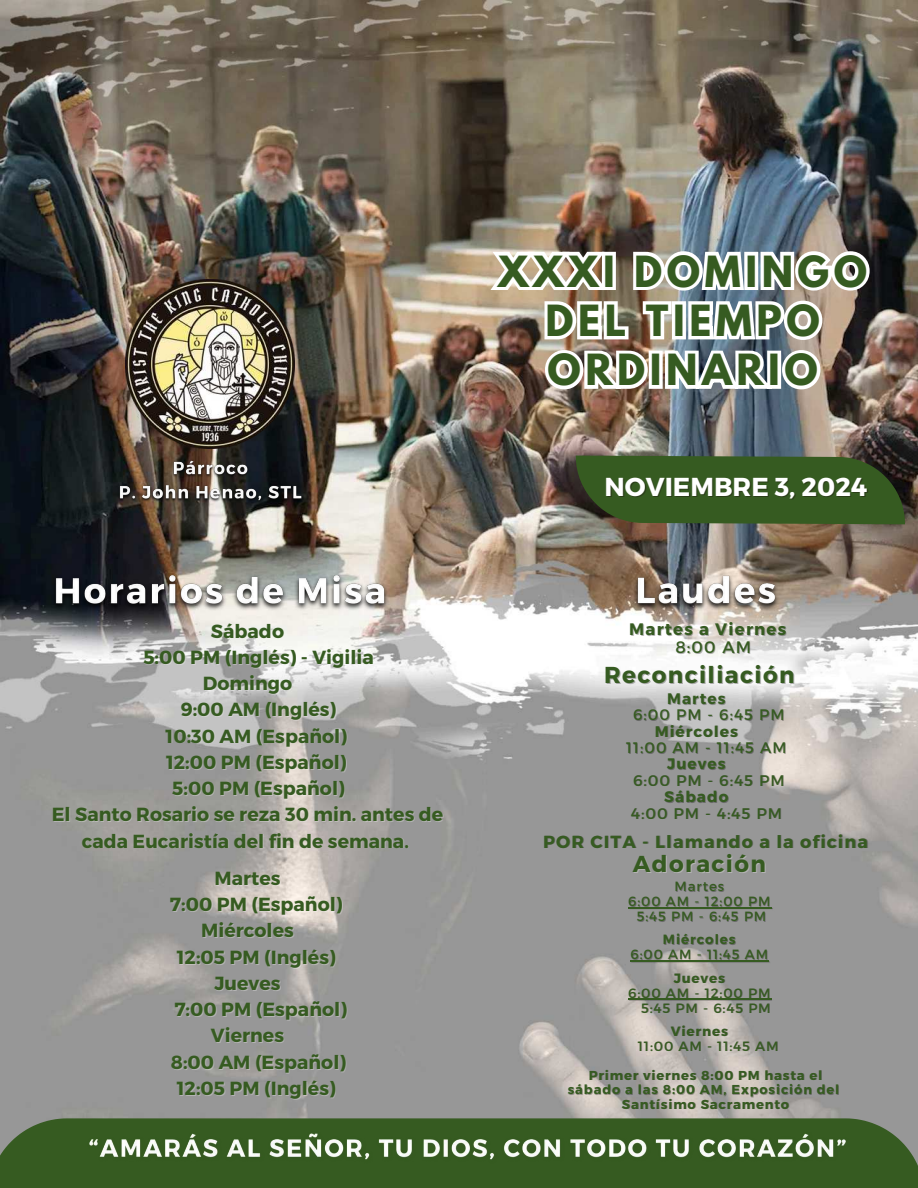
<style>
.page{position:relative;width:918px;height:1188px;background:#fff}
.page>*{position:absolute;margin:0;border:0;box-sizing:border-box;transform-origin:0 0}
.t1{font:700 38.1px/49.3px "League Spartan";letter-spacing:.12em;color:#365b21;text-align:center}
.t2{font:700 25.95px "Montserrat";color:#fff}
.t3{font:700 23.1px "Montserrat";letter-spacing:.06em;color:#365b21}
.t4{font:700 19.05px "Montserrat";color:#365b21}
.t5{font:700 17.4px "Montserrat";letter-spacing:.07em;color:#365b21}
.t6{font:700 16.65px "Montserrat";letter-spacing:.07em;color:#365b21}
.t7{font:16.65px "Montserrat";color:#365b21}
.t8{font:15.3px "Montserrat";letter-spacing:.07em;color:#365b21}
.t9{font:700 15.3px "Montserrat";letter-spacing:.07em;color:#365b21}
.t10{font:13.35px/15px "Montserrat";letter-spacing:.07em;color:#365b21;text-align:center}
.t11{font:700 13.35px "Montserrat";letter-spacing:.07em;color:#365b21}
.t12{font:700 12.9px/14.5px "Montserrat";letter-spacing:.07em;color:#365b21;text-align:center}
</style>
<div class="page">
<img style="left:0;top:0;width:918px;height:1118px">
<svg style="left:0;top:1118px;width:918px;height:70px;background:#3c5e28"></svg>
<svg style="left:576px;top:456px;width:329px;height:68px;background:#365722"></svg>
<img style="left:125px;top:279px;width:170px;height:170px">
<img style="left:116px;top:457px;width:190px;height:49px">
<img style="left:46px;top:566px;width:347px;height:49px">
<img style="left:484px;top:247px;width:390px;height:147px">
<hr style="left:628px;top:908px;width:143px;height:1px;background:#365b21">
<hr style="left:631px;top:961px;width:138px;height:1px;background:#365b21">
<hr style="left:628px;top:999px;width:143px;height:1px;background:#365b21">
<img style="left:629px;top:567px;width:154px;height:47px">
<img style="left:82px;top:1127px;width:772px;height:40px">
<p class="t4" style="left:211px;top:618px;width:75px">Sábado</p>
<h5 class="t4" style="left:143px;top:645px;width:232px">5:00 PM (Inglés) - Vigilia</h5>
<h5 class="t4" style="left:203px;top:671px;width:91px">Domingo</h5>
<h4 class="t4" style="left:181px;top:697px;width:157px">9:00 AM (Inglés)</h4>
<h5 class="t4" style="left:166px;top:723px;width:183px">10:30 AM (Español)</h5>
<p class="t4" style="left:166px;top:750px;width:182px">12:00 PM (Español)</p>
<p class="t4" style="left:172px;top:776px;width:174px">5:00 PM (Español)</p>
<p class="t4" style="left:52px;top:802px;width:393px">El Santo Rosario se reza 30 min. antes de</p>
<p class="t4" style="left:82px;top:828px;width:329px">cada Eucaristía del fin de semana.</p>
<p class="t4" style="left:214px;top:866px;width:68px">Martes</p>
<p class="t4" style="left:170px;top:892px;width:174px">7:00 PM (Español)</p>
<p class="t4" style="left:201px;top:918px;width:94px">Miércoles</p>
<p class="t4" style="left:177px;top:944px;width:161px">12:05 PM (Inglés)</p>
<p class="t4" style="left:214px;top:971px;width:68px">Jueves</p>
<p class="t4" style="left:174px;top:997px;width:174px">7:00 PM (Español)</p>
<p class="t4" style="left:211px;top:1023px;width:75px">Viernes</p>
<p class="t4" style="left:171px;top:1050px;width:177px">8:00 AM (Español)</p>
<p class="t4" style="left:177px;top:1076px;width:161px">12:05 PM (Inglés)</p>
<h1 class="t1" style="left:498px;top:251px;width:370px">XXXI DOMINGO<br>DEL TIEMPO<br>ORDINARIO</h1>
<h1 class="t2" style="left:605px;top:469px;width:264px">NOVIEMBRE 3, 2024</h1>
<p class="t6" style="left:629px;top:619px;width:159px">Martes a Viernes</p>
<p class="t7" style="left:675px;top:636px;width:77px">8:00 AM</p>
<p class="t3" style="left:604px;top:660px;width:192px">Reconciliación</p>
<p class="t9" style="left:667px;top:688px;width:60px">Martes</p>
<p class="t8" style="left:633px;top:705px;width:153px">6:00 PM - 6:45 PM</p>
<p class="t9" style="left:655px;top:721px;width:85px">Miércoles</p>
<p class="t8" style="left:626px;top:738px;width:162px">11:00 AM - 11:45 AM</p>
<p class="t9" style="left:667px;top:754px;width:60px">Jueves</p>
<p class="t8" style="left:633px;top:770px;width:153px">6:00 PM - 6:45 PM</p>
<p class="t9" style="left:664px;top:787px;width:66px">Sábado</p>
<p class="t8" style="left:631px;top:803px;width:152px">4:00 PM - 4:45 PM</p>
<p class="t5" style="left:543px;top:830px;width:326px">POR CITA - Llamando a la oficina</p>
<p class="t3" style="left:633px;top:849px;width:135px">Adoración</p>
<p class="t10" style="left:628px;top:878px;width:144px">Martes<br>6:00 AM - 12:00 PM<br>5:45 PM - 6:45 PM</p>
<p class="t11" style="left:663px;top:931px;width:74px">Miércoles</p>
<p class="t10" style="left:631px;top:946px;width:139px">6:00 AM - 11:45 AM</p>
<p class="t11" style="left:674px;top:969px;width:53px">Jueves</p>
<p class="t10" style="left:628px;top:985px;width:144px;text-align:right">6:00 AM - 12:00 PM<br>5:45 PM - 6:45 PM</p>
<p class="t11" style="left:671px;top:1022px;width:59px">Viernes</p>
<p class="t10" style="left:638px;top:1038px;width:142px">11:00 AM - 11:45 AM</p>
<p class="t12" style="left:568px;top:1067px;width:273px">Primer viernes 8:00 PM hasta el sábado a las 8:00 AM, Exposición del<br>Santísimo Sacramento</p>
</div>
